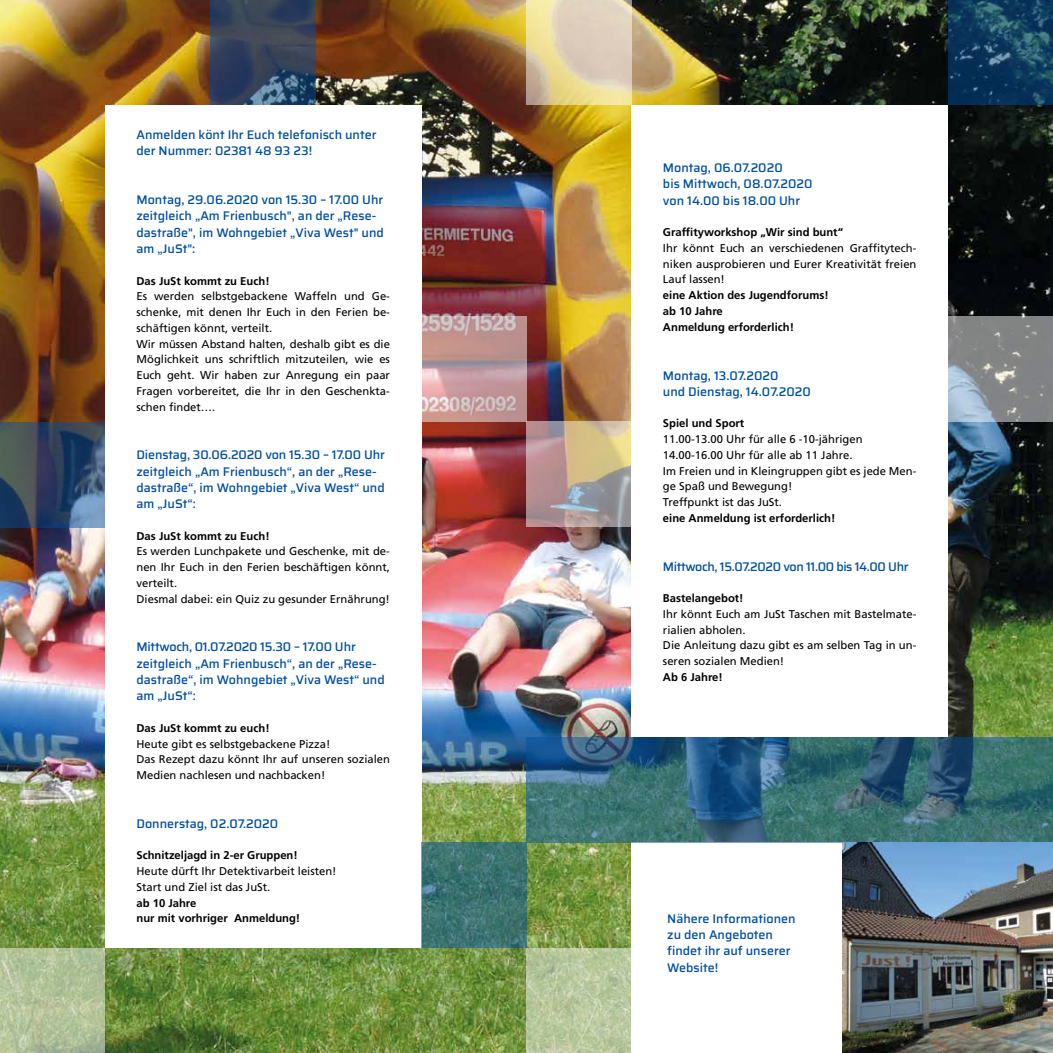
<style>
.page{position:relative;width:1053px;height:1053px;background:#fff}
.page>*{position:absolute;margin:0;border:0;box-sizing:border-box;transform-origin:0 0}
.t1{font:500 12.5px/16.2px "Saira";color:#004f9f}
.t2{font:500 12.5px "Saira";letter-spacing:-.03em;color:#004f9f}
.t3{font:11.25px/15.8px "Frutiger";color:#000}
.t4{font:700 11.25px/15.8px "Frutiger";color:#000}
</style>
<div class="page">
<img style="left:0;top:0;width:1052px;height:1052px">
<div style="left:631px;top:105px;width:106px;height:105px;background:#fff"></div>
<div style="left:737px;top:105px;width:105px;height:105px;background:#fff"></div>
<div style="left:842px;top:105px;width:105px;height:105px;background:#fff"></div>
<div style="left:631px;top:210px;width:106px;height:106px;background:#fff"></div>
<div style="left:737px;top:210px;width:105px;height:106px;background:#fff"></div>
<div style="left:842px;top:210px;width:105px;height:106px;background:#fff"></div>
<div style="left:631px;top:316px;width:106px;height:105px;background:#fff"></div>
<div style="left:737px;top:316px;width:105px;height:105px;background:#fff"></div>
<div style="left:842px;top:316px;width:105px;height:105px;background:#fff"></div>
<div style="left:631px;top:421px;width:106px;height:105px;background:#fff"></div>
<div style="left:737px;top:421px;width:105px;height:105px;background:#fff"></div>
<div style="left:842px;top:421px;width:105px;height:105px;background:#fff"></div>
<div style="left:631px;top:526px;width:106px;height:105px;background:#fff"></div>
<div style="left:737px;top:526px;width:105px;height:105px;background:#fff"></div>
<div style="left:842px;top:526px;width:105px;height:105px;background:#fff"></div>
<div style="left:631px;top:631px;width:106px;height:106px;background:#fff"></div>
<div style="left:737px;top:631px;width:105px;height:106px;background:#fff"></div>
<div style="left:842px;top:631px;width:105px;height:106px;background:#fff"></div>
<div style="left:631px;top:842px;width:106px;height:105px;background:#fff"></div>
<div style="left:737px;top:842px;width:105px;height:105px;background:#fff"></div>
<div style="left:631px;top:947px;width:106px;height:105px;background:#fff"></div>
<div style="left:737px;top:947px;width:105px;height:105px;background:#fff"></div>
<div style="left:316px;top:105px;width:105px;height:105px;background:#fff"></div>
<div style="left:210px;top:105px;width:106px;height:105px;background:#fff"></div>
<div style="left:316px;top:210px;width:105px;height:106px;background:#fff"></div>
<div style="left:210px;top:210px;width:106px;height:106px;background:#fff"></div>
<div style="left:105px;top:210px;width:105px;height:106px;background:#fff"></div>
<div style="left:316px;top:316px;width:105px;height:105px;background:#fff"></div>
<div style="left:210px;top:316px;width:106px;height:105px;background:#fff"></div>
<div style="left:105px;top:316px;width:105px;height:105px;background:#fff"></div>
<div style="left:316px;top:421px;width:105px;height:105px;background:#fff"></div>
<div style="left:210px;top:421px;width:106px;height:105px;background:#fff"></div>
<div style="left:105px;top:421px;width:105px;height:105px;background:#fff"></div>
<div style="left:316px;top:526px;width:105px;height:105px;background:#fff"></div>
<div style="left:210px;top:526px;width:106px;height:105px;background:#fff"></div>
<div style="left:105px;top:526px;width:105px;height:105px;background:#fff"></div>
<div style="left:316px;top:631px;width:105px;height:106px;background:#fff"></div>
<div style="left:210px;top:631px;width:106px;height:106px;background:#fff"></div>
<div style="left:105px;top:631px;width:105px;height:106px;background:#fff"></div>
<div style="left:316px;top:737px;width:105px;height:105px;background:#fff"></div>
<div style="left:210px;top:737px;width:106px;height:105px;background:#fff"></div>
<div style="left:105px;top:737px;width:105px;height:105px;background:#fff"></div>
<div style="left:316px;top:842px;width:105px;height:105px;background:#fff"></div>
<div style="left:210px;top:842px;width:106px;height:105px;background:#fff"></div>
<div style="left:105px;top:842px;width:105px;height:105px;background:#fff"></div>
<svg style="left:526px;top:737px;width:526px;height:105px;background:#346775"></svg>
<img style="left:842px;top:842px;width:210px;height:210px">
<svg style="left:526px;top:947px;width:105px;height:105px;background:#b8c79e"></svg>
<svg style="left:0;top:947px;width:105px;height:105px;background:#b1c299"></svg>
<svg style="left:421px;top:842px;width:105px;height:105px;background:#3d7372"></svg>
<svg style="left:0;top:422px;width:105px;height:105px;background:#394e67"></svg>
<svg style="left:210px;top:0;width:106px;height:105px;background:#35455e"></svg>
<svg style="left:947px;top:316px;width:105px;height:105px;background:#8d9295"></svg>
<svg style="left:526px;top:421px;width:105px;height:105px;background:#b8a495"></svg>
<svg style="left:421px;top:316px;width:105px;height:105px;background:#c49f9f"></svg>
<svg style="left:947px;top:0;width:105px;height:105px;background:#123e5f"></svg>
<svg style="left:526px;top:0;width:105px;height:105px;background:#e1d1ac"></svg>
<div style="left:105px;top:105px;width:105px;height:105px;background:#fff"></div>
<p class="t1" style="left:136px;top:126px;width:241px">Anmelden könt Ihr Euch telefonisch unter der Nummer: 02381 48 93 23!</p>
<p class="t1" style="left:136px;top:191px;width:249px">Montag, 29.06.2020 von 15.30 – 17.00 Uhr zeitgleich „Am Frienbusch", an der „Rese&shy;dastraße", im Wohngebiet „Viva West" und am „JuSt":</p>
<p class="t4" style="left:136px;top:273px;width:135px">Das JuSt kommt zu Euch!</p>
<p class="t3" style="left:136px;top:288px;width:255px">Es werden selbstgebackene Waffeln und Ge&shy;schenke, mit denen Ihr Euch in den Ferien be&shy;schäftigen könnt, verteilt.<br>Wir müssen Abstand halten, deshalb gibt es die Möglichkeit uns schriftlich mitzuteilen, wie es Euch geht. Wir haben zur Anregung ein paar Fragen vorbereitet, die Ihr in den Geschenkta&shy;schen findet….</p>
<p class="t1" style="left:136px;top:446px;width:250px">Dienstag, 30.06.2020 von 15.30 – 17.00 Uhr zeitgleich „Am Frienbusch“, an der „Rese&shy;dastraße“, im Wohngebiet „Viva West“ und am „JuSt“:</p>
<p class="t4" style="left:136px;top:528px;width:135px">Das JuSt kommt zu Euch!</p>
<p class="t3" style="left:136px;top:543px;width:255px">Es werden Lunchpakete und Geschenke, mit de&shy;nen Ihr Euch in den Ferien beschäftigen könnt, verteilt.<br>Diesmal dabei: ein Quiz zu gesunder Ernährung!</p>
<p class="t1" style="left:136px;top:638px;width:250px">Mittwoch, 01.07.2020 15.30 – 17.00 Uhr zeitgleich „Am Frienbusch“, an der „Rese&shy;dastraße“, im Wohngebiet „Viva West“ und am „JuSt“:</p>
<p class="t4" style="left:136px;top:720px;width:135px">Das JuSt kommt zu euch!</p>
<p class="t3" style="left:136px;top:735px;width:255px">Heute gibt es selbstgebackene Pizza!<br>Das Rezept dazu könnt Ihr auf unseren sozialen<br>Medien nachlesen und nachbacken!</p>
<p class="t1" style="left:136px;top:815px;width:143px">Donnerstag, 02.07.2020</p>
<p class="t4" style="left:136px;top:847px;width:163px">Schnitzeljagd in 2-er Gruppen!</p>
<p class="t3" style="left:136px;top:863px;width:202px">Heute dürft Ihr Detektivarbeit leisten!<br>Start und Ziel ist das JuSt.</p>
<p class="t4" style="left:136px;top:894px;width:165px">ab 10 Jahre<br>nur mit vorhriger Anmeldung!</p>
<p class="t1" style="left:663px;top:159px;width:151px">Montag, 06.07.2020<br>bis Mittwoch, 08.07.2020 von 14.00 bis 18.00 Uhr</p>
<p class="t4" style="left:663px;top:224px;width:182px">Graffityworkshop „Wir sind bunt“</p>
<p class="t3" style="left:663px;top:240px;width:255px;text-align:justify">Ihr könnt Euch an verschiedenen Graffitytech&shy;niken ausprobieren und Eurer Kreativität freien Lauf lassen!</p>
<p class="t4" style="left:663px;top:287px;width:167px">eine Aktion des Jugendforums! ab 10 Jahre<br>Anmeldung erforderlich!</p>
<p class="t1" style="left:663px;top:367px;width:149px">Montag, 13.07.2020<br>und Dienstag, 14.07.2020</p>
<p class="t4" style="left:663px;top:415px;width:83px">Spiel und Sport</p>
<p class="t3" style="left:663px;top:431px;width:255px">11.00-13.00 Uhr für alle 6 -10-jährigen 14.00-16.00 Uhr für alle ab 11 Jahre.<br>Im Freien und in Kleingruppen gibt es jede Men&shy;ge Spaß und Bewegung!<br>Treffpunkt ist das JuSt.</p>
<p class="t4" style="left:663px;top:510px;width:174px">eine Anmeldung ist erforderlich!</p>
<p class="t2" style="left:663px;top:556px;width:247px">Mittwoch, 15.07.2020 von 11.00 bis 14.00 Uhr</p>
<p class="t4" style="left:663px;top:590px;width:82px">Bastelangebot!</p>
<p class="t3" style="left:663px;top:606px;width:255px">Ihr könnt Euch am JuSt Taschen mit Bastelmate&shy;rialien abholen.<br>Die Anleitung dazu gibt es am selben Tag in un&shy;seren sozialen Medien!</p>
<p class="t4" style="left:663px;top:669px;width:61px">Ab 6 Jahre!</p>
<p class="t1" style="left:667px;top:910px;width:130px">Nähere Informationen zu den Angeboten findet ihr auf unserer<br>Website!</p>
</div>
